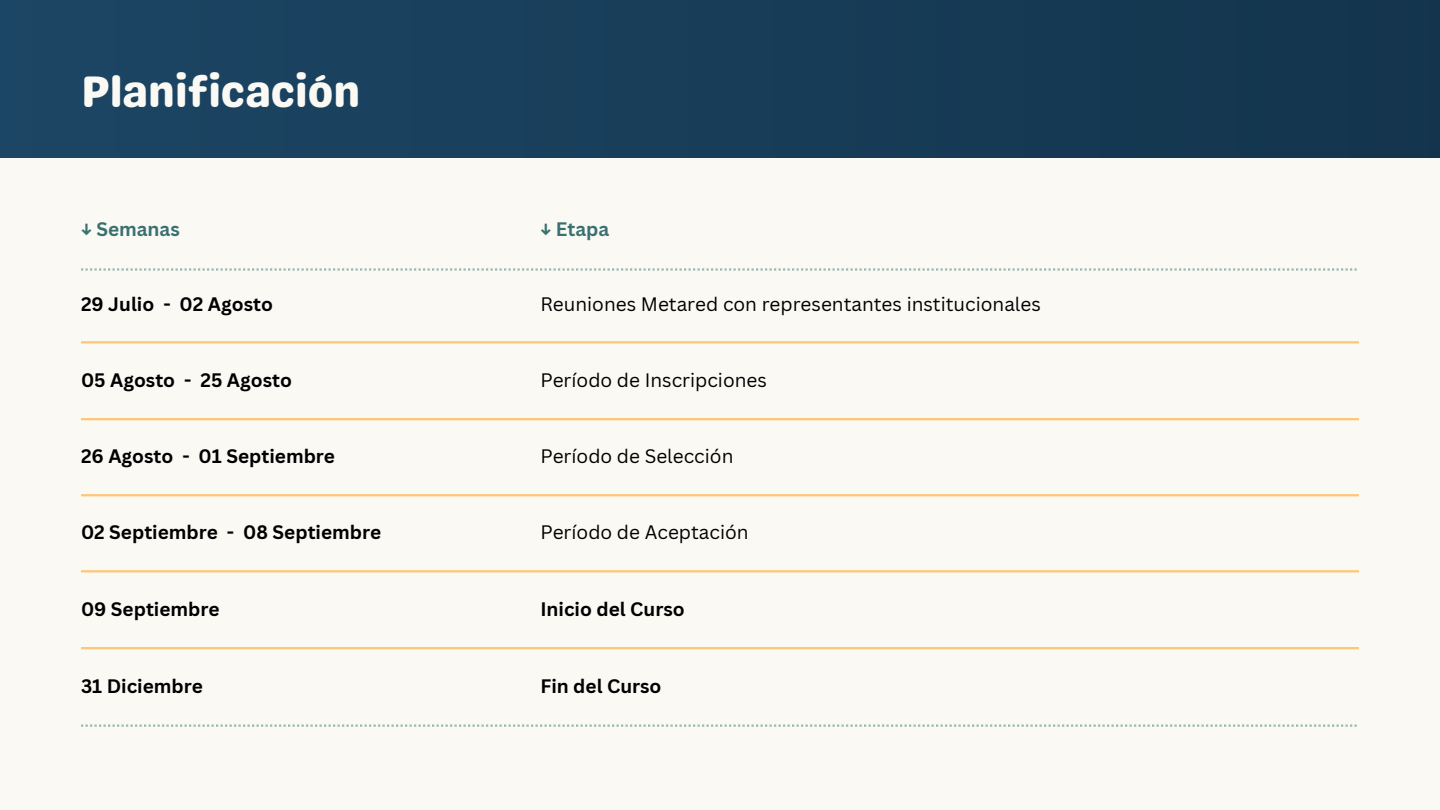
<style>
.page{position:relative;width:1440px;height:810px;background:#faf9f4}
.page>*{position:absolute;margin:0;border:0;box-sizing:border-box;transform-origin:0 0}
.t1{font:44px "Genty Sans";color:#faf9f4}
.t2{font:700 19px "Canva Sans";color:#000}
.t3{font:19px "Canva Sans";color:#000}
.t4{font:700 19px "Canva Sans";color:#387170}
</style>
<div class="page">
<div style="left:0;top:0;width:1440px;height:157px;background:#183d59"></div>
<hr style="left:81px;top:341px;width:1278px;height:2px;background:#ffc675">
<hr style="left:81px;top:418px;width:1278px;height:2px;background:#ffc675">
<hr style="left:81px;top:494px;width:1278px;height:2px;background:#ffc675">
<hr style="left:81px;top:570px;width:1278px;height:2px;background:#ffc675">
<hr style="left:81px;top:647px;width:1278px;height:2px;background:#ffc675">
<svg style="left:81px;top:268px;width:1276px;height:3px"></svg>
<svg style="left:81px;top:724px;width:1276px;height:3px"></svg>
<h1 class="t1" style="left:81px;top:65px;width:281px">Planificación</h1>
<h2 class="t4" style="left:81px;top:216px;width:100px">↓ Semanas</h2>
<p class="t4" style="left:540px;top:216px;width:70px">↓ Etapa</p>
<h2 class="t2" style="left:81px;top:290px;width:193px">29 Julio - 02 Agosto</h2>
<h2 class="t3" style="left:540px;top:290px;width:502px">Reuniones Metared con representantes institucionales</h2>
<h2 class="t2" style="left:81px;top:367px;width:212px">05 Agosto - 25 Agosto</h2>
<p class="t3" style="left:540px;top:367px;width:228px">Período de Inscripciones</p>
<h2 class="t2" style="left:81px;top:443px;width:256px">26 Agosto - 01 Septiembre</h2>
<p class="t3" style="left:540px;top:443px;width:195px">Período de Selección</p>
<h2 class="t2" style="left:81px;top:519px;width:302px">02 Septiembre - 08 Septiembre</h2>
<p class="t3" style="left:540px;top:519px;width:210px">Período de Aceptación</p>
<h2 class="t2" style="left:81px;top:596px;width:140px">09 Septiembre</h2>
<h2 class="t2" style="left:540px;top:596px;width:146px">Inicio del Curso</h2>
<h2 class="t2" style="left:81px;top:673px;width:123px">31 Diciembre</h2>
<h2 class="t2" style="left:540px;top:673px;width:123px">Fin del Curso</h2>
</div>
